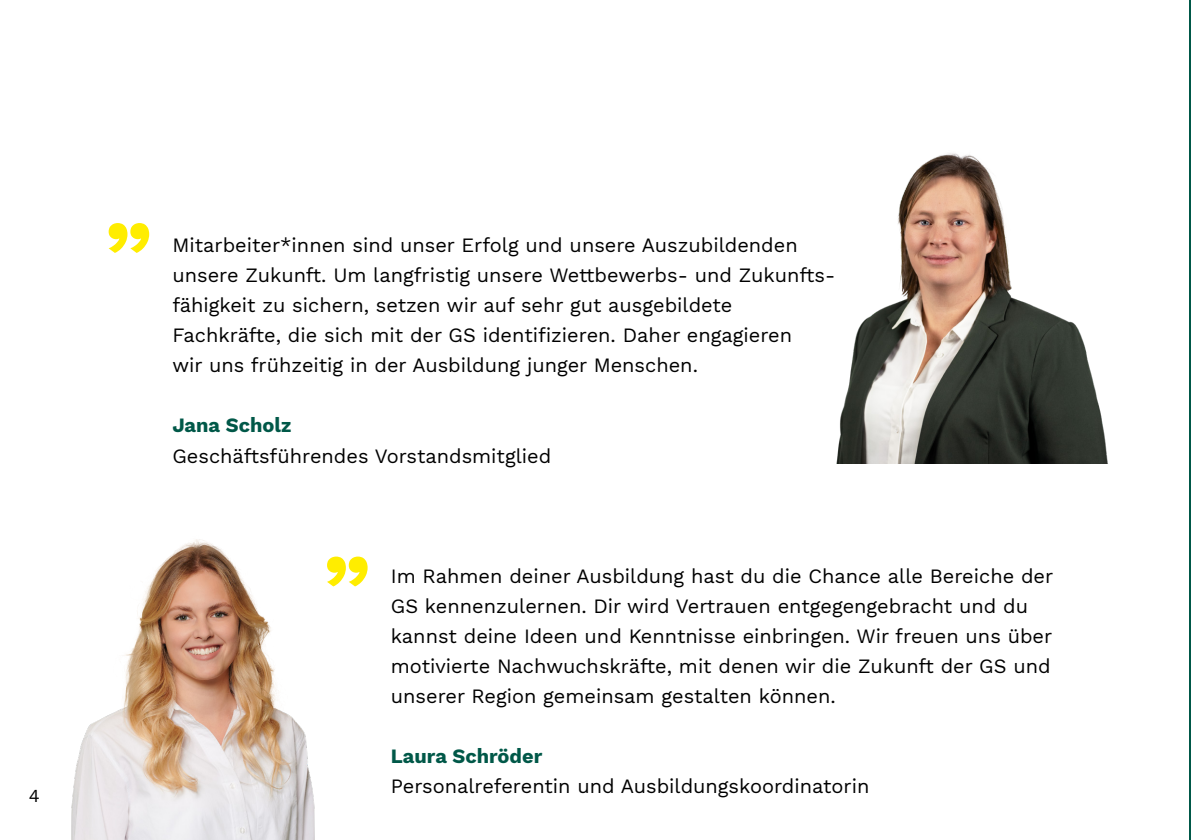
<style>
.page{position:relative;width:1191px;height:840px;background:#fff}
.page>*{position:absolute;margin:0;border:0;box-sizing:border-box;transform-origin:0 0}
.t1{font:700 90.4px "Work Sans";color:#ffed00}
.t2{font:20px/30px "Work Sans";color:#000}
.t3{font:700 20px "Work Sans";color:#005848}
.t4{font:18px "Work Sans";color:#000}
</style>
<div class="page">
<hr style="left:1189px;top:0;width:2px;height:839px;background:#005848">
<img style="left:71px;top:539px;width:244px;height:300px">
<img style="left:836px;top:153px;width:272px;height:310px">
<p class="t4" style="left:29px;top:781px;width:12px">4</p>
<h1 class="t1" style="left:105px;top:139px;width:49px">„</h1>
<p class="t2" style="left:172px;top:229px;width:664px">Mitarbeiter*innen sind unser Erfolg und unsere Auszubildenden unsere Zukunft. Um langfristig unsere Wettbewerbs- und Zukunfts&shy;fähigkeit zu sichern, setzen wir auf sehr gut ausgebildete Fachkräfte, die sich mit der GS identifizieren. Daher engagieren<br>wir uns frühzeitig in der Ausbildung junger Menschen.</p>
<p class="t3" style="left:172px;top:410px;width:120px">Jana Scholz</p>
<p class="t2" style="left:172px;top:439px;width:380px">Geschäftsführendes Vorstandsmitglied</p>
<h1 class="t1" style="left:323px;top:472px;width:49px">„</h1>
<p class="t2" style="left:391px;top:559px;width:664px">Im Rahmen deiner Ausbildung hast du die Chance alle Bereiche der GS kennenzulernen. Dir wird Vertrauen entgegengebracht und du kannst deine Ideen und Kenntnisse einbringen. Wir freuen uns über motivierte Nachwuchskräfte, mit denen wir die Zukunft der GS und unserer Region gemeinsam gestalten können.</p>
<p class="t3" style="left:391px;top:740px;width:153px">Laura Schröder</p>
<p class="t2" style="left:391px;top:769px;width:480px">Personalreferentin und Ausbildungskoordinatorin</p>
</div>
